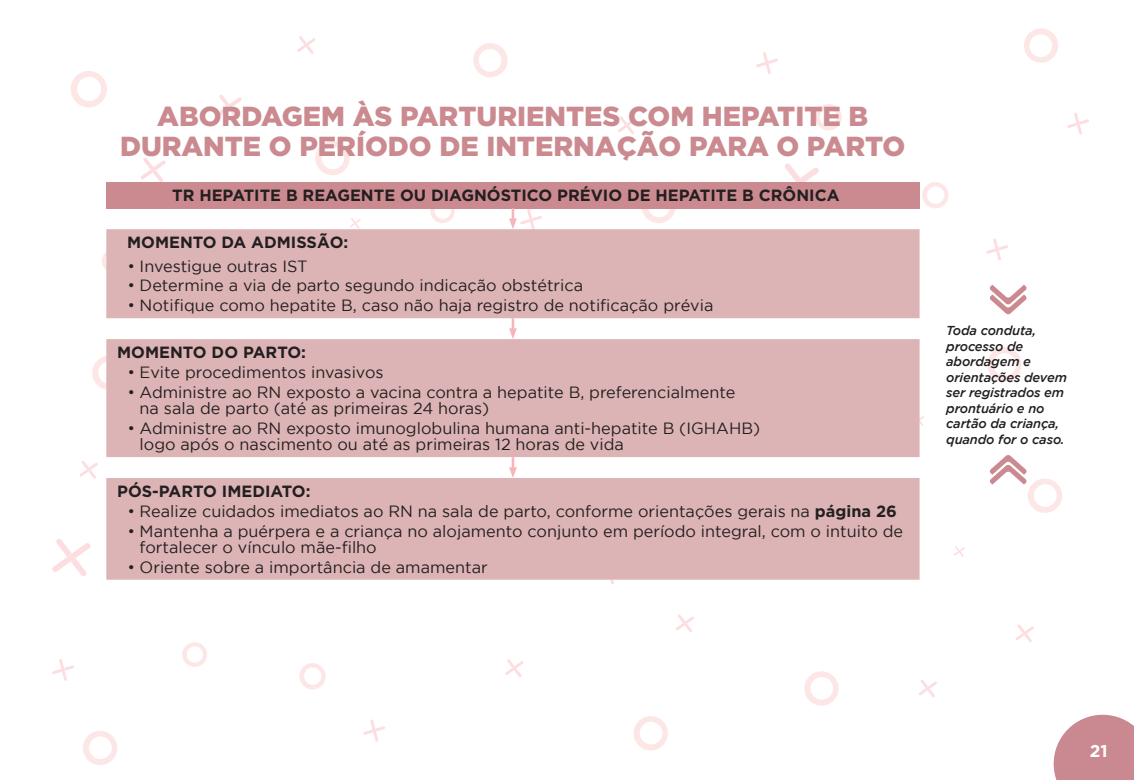
<style>
.page{position:relative;width:1134px;height:780px;background:#fff}
.page>*{position:absolute;margin:0;border:0;box-sizing:border-box;transform-origin:0 0}
.t1{font:900 27.5px/30px "Gotham";color:#ca8a8f;text-align:center}
.t2{font:700 17px "Gotham";color:#fff}
.t3{font:16.25px/16.2px "Gotham";color:#231f20}
.t4{font:700 16.25px "Gotham";color:#231f20}
.t5{font:italic 500 12.88px/15.5px "Gotham";letter-spacing:-.01em;color:#231f20}
.s1{font-family:"Arial"}
.s2{font-weight:700}
</style>
<div class="page">
<svg style="left:756px;top:52px;width:22px;height:22px"></svg>
<svg style="left:350px;top:218px;width:11px;height:10px"></svg>
<svg style="left:618px;top:116px;width:18px;height:18px"></svg>
<svg style="left:473px;top:43px;width:35px;height:34px"></svg>
<svg style="left:1067px;top:113px;width:22px;height:22px"></svg>
<svg style="left:1024px;top:28px;width:34px;height:35px"></svg>
<svg style="left:815px;top:104px;width:27px;height:26px"></svg>
<svg style="left:599px;top:579px;width:22px;height:5px"></svg>
<svg style="left:363px;top:719px;width:22px;height:22px"></svg>
<svg style="left:505px;top:659px;width:18px;height:18px"></svg>
<svg style="left:633px;top:716px;width:35px;height:34px"></svg>
<svg style="left:52px;top:659px;width:22px;height:21px"></svg>
<svg style="left:83px;top:731px;width:34px;height:34px"></svg>
<svg style="left:299px;top:663px;width:27px;height:26px"></svg>
<svg style="left:986px;top:238px;width:22px;height:22px"></svg>
<svg style="left:919px;top:415px;width:5px;height:10px"></svg>
<svg style="left:141px;top:158px;width:25px;height:24px"></svg>
<svg style="left:217px;top:95px;width:25px;height:24px"></svg>
<svg style="left:1016px;top:624px;width:18px;height:18px"></svg>
<svg style="left:80px;top:461px;width:18px;height:17px"></svg>
<svg style="left:676px;top:614px;width:18px;height:18px"></svg>
<svg style="left:987px;top:347px;width:35px;height:34px"></svg>
<svg style="left:804px;top:671px;width:35px;height:34px"></svg>
<svg style="left:922px;top:182px;width:27px;height:26px"></svg>
<svg style="left:102px;top:252px;width:4px;height:17px"></svg>
<svg style="left:70px;top:71px;width:37px;height:36px"></svg>
<svg style="left:954px;top:546px;width:11px;height:10px"></svg>
<svg style="left:919px;top:680px;width:18px;height:17px"></svg>
<svg style="left:92px;top:356px;width:14px;height:34px"></svg>
<svg style="left:182px;top:642px;width:25px;height:25px"></svg>
<svg style="left:52px;top:539px;width:39px;height:37px"></svg>
<svg style="left:297px;top:36px;width:19px;height:18px"></svg>
<svg style="left:315px;top:141px;width:35px;height:34px"></svg>
<svg style="left:639px;top:208px;width:39px;height:15px"></svg>
<svg style="left:429px;top:208px;width:27px;height:15px"></svg>
<svg style="left:785px;top:163px;width:34px;height:19px"></svg>
<svg style="left:1054px;top:714px;width:80px;height:66px"></svg>
<div style="left:106px;top:182px;width:813px;height:26px;background:#ca8a8f"></div>
<svg style="left:106px;top:229px;width:813px;height:350px;fill:#ddb4b6"></svg>
<svg style="left:509px;top:208px;width:33px;height:23px"></svg>
<svg style="left:509px;top:318px;width:8px;height:21px"></svg>
<svg style="left:509px;top:457px;width:8px;height:21px"></svg>
<svg style="left:990px;top:285px;width:37px;height:29px"></svg>
<svg style="left:989px;top:455px;width:73px;height:58px"></svg>
<h1 class="t1" style="left:120px;top:101px;width:787px">ABORDAGEM ÀS PARTURIENTES COM HEPATITE B<br>DURANTE O PERÍODO DE INTERNAÇÃO PARA O PARTO</h1>
<p class="t4" style="left:172px;top:186px;width:669px">TR HEPATITE B REAGENTE OU DIAGNÓSTICO PRÉVIO DE HEPATITE B CRÔNICA</p>
<p class="t4" style="left:127px;top:233px;width:223px">MOMENTO DA ADMISSÃO:</p>
<p class="t3" style="left:128px;top:257px;width:181px"><span class="s1">•</span> Investigue outras IST</p>
<p class="t3" style="left:128px;top:277px;width:456px"><span class="s1">•</span> Determine a via de parto segundo indicação obstétrica</p>
<p class="t3" style="left:128px;top:297px;width:587px"><span class="s1">•</span> Notifique como hepatite B, caso não haja registro de notificação prévia</p>
<p class="t4" style="left:117px;top:343px;width:190px">MOMENTO DO PARTO:</p>
<p class="t3" style="left:128px;top:364px;width:257px"><span class="s1">•</span> Evite procedimentos invasivos</p>
<p class="t3" style="left:140px;top:383px;width:597px;text-indent:-11px"><span class="s1">•</span> Administre ao RN exposto a vacina contra a hepatite B, preferencialmente na sala de parto (até as primeiras 24 horas)</p>
<p class="t3" style="left:140px;top:419px;width:622px;text-indent:-11px"><span class="s1">•</span> Administre ao RN exposto imunoglobulina humana anti-hepatite B (IGHAHB) logo após o nascimento ou até as primeiras 12 horas de vida</p>
<p class="t4" style="left:117px;top:482px;width:195px">PÓS-PARTO IMEDIATO:</p>
<p class="t3" style="left:128px;top:502px;width:770px"><span class="s1">•</span> Realize cuidados imediatos ao RN na sala de parto, conforme orientações gerais na <span class="s2">página 26</span></p>
<p class="t3" style="left:140px;top:522px;width:765px;text-indent:-11px"><span class="s1">•</span> Mantenha a puérpera e a criança no alojamento conjunto em período integral, com o intuito de fortalecer o vínculo mãe-filho</p>
<p class="t3" style="left:128px;top:558px;width:361px"><span class="s1">•</span> Oriente sobre a importância de amamentar</p>
<p class="t5" style="left:946px;top:323px;width:122px">Toda conduta, processo de abordagem e orientações devem ser registrados em prontuário e no cartão da criança, quando for o caso.</p>
<p class="t2" style="left:1090px;top:741px;width:19px">21</p>
</div>
